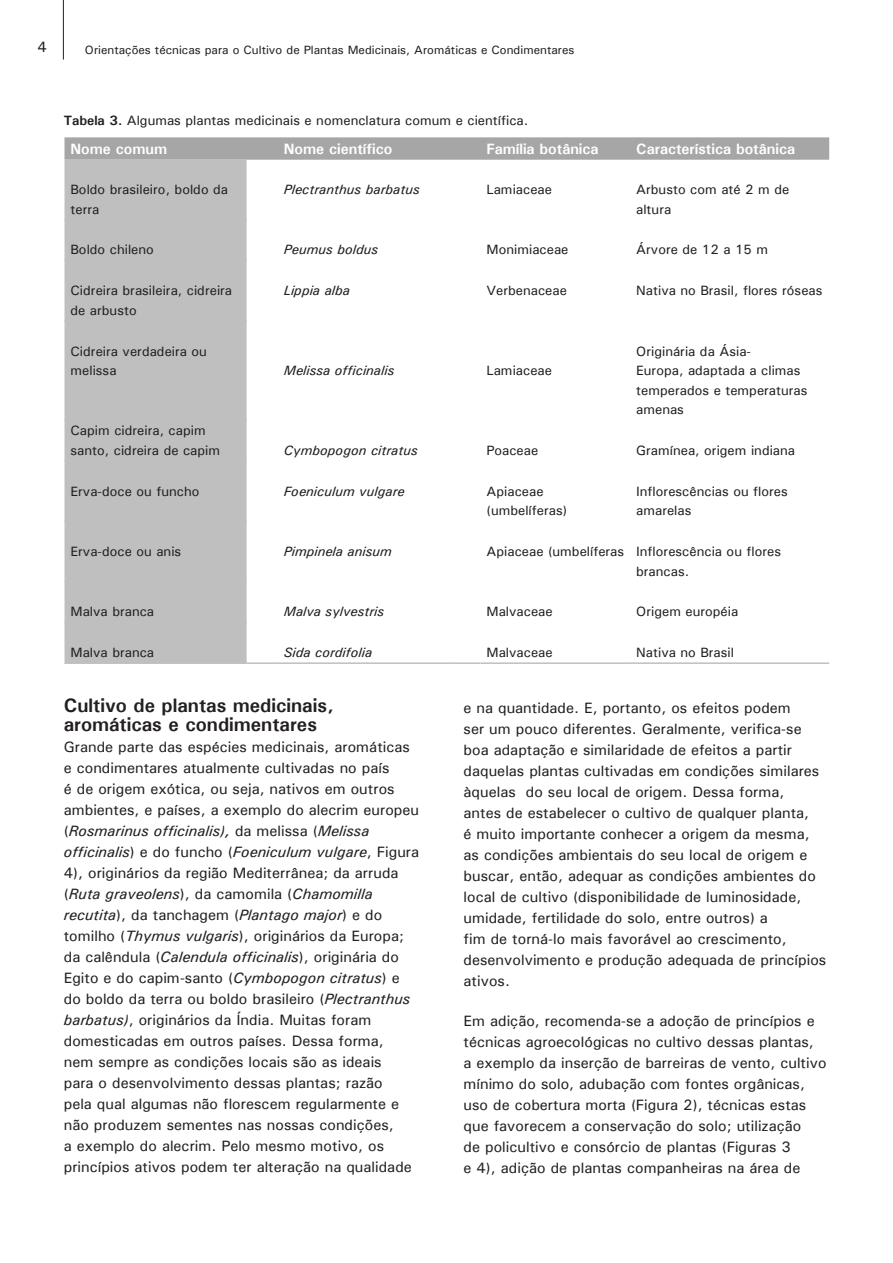
<style>
.page{position:relative;width:893px;height:1263px;background:#fff}
.page>*{position:absolute;margin:0;border:0;box-sizing:border-box;transform-origin:0 0}
.Título_2{font:700 19.5px/19.5px "Univers";color:#231f20}
.Corpo_de_texto_1{font:500 15px/21px "Univers";color:#231f20}
.Tabelas{font:700 15px "Univers";color:#fff}
.Tabelas-2{font:500 13.5px/19.5px "Univers";color:#231f20}
.Tabelas-3{font:italic 500 13.5px "Univers";color:#231f20}
.t1{font:500 12px "Univers";color:#231f20}
.s1{font-weight:700}
.s2{font-style:italic}
</style>
<div class="page">
<hr style="left:63px;top:0;width:1px;height:60px;background:#231f20">
<svg style="left:64px;top:137px;width:765px;height:23px;background:#a8a8a8"></svg>
<div style="left:64px;top:160px;width:183px;height:502px;background:#bfbfbf"></div>
<hr style="left:247px;top:662px;width:31px;height:2px;background:#bfbfbf">
<hr style="left:278px;top:662px;width:173px;height:2px;background:#bfbfbf">
<hr style="left:451px;top:662px;width:29px;height:2px;background:#bfbfbf">
<hr style="left:480px;top:662px;width:150px;height:2px;background:#bfbfbf">
<hr style="left:630px;top:662px;width:199px;height:2px;background:#bfbfbf">
<hr style="left:64px;top:219px;width:183px;height:1px;background:#bfbfbf">
<hr style="left:64px;top:260px;width:183px;height:1px;background:#bfbfbf">
<hr style="left:64px;top:320px;width:183px;height:1px;background:#bfbfbf">
<hr style="left:64px;top:419px;width:183px;height:2px;background:#bfbfbf">
<hr style="left:64px;top:460px;width:183px;height:2px;background:#bfbfbf">
<hr style="left:64px;top:520px;width:183px;height:2px;background:#bfbfbf">
<hr style="left:64px;top:581px;width:183px;height:1px;background:#bfbfbf">
<hr style="left:64px;top:622px;width:183px;height:1px;background:#bfbfbf">
<hr style="left:64px;top:662px;width:183px;height:2px;background:#bfbfbf">
<p class="Corpo_de_texto_1" style="left:37px;top:36px;width:11px">4</p>
<p class="t1" style="left:85px;top:42px;width:491px">Orientações técnicas para o Cultivo de Plantas Medicinais, Aromáticas e Condimentares</p>
<p class="Tabelas-2" style="left:64px;top:111px;width:466px"><span class="s1">Tabela 3.</span> Algumas plantas medicinais e nomenclatura comum e científica.</p>
<p class="Tabelas" style="left:70px;top:139px;width:98px">Nome comum</p>
<p class="Tabelas" style="left:284px;top:139px;width:110px">Nome científico</p>
<p class="Tabelas" style="left:486px;top:139px;width:114px">Família botânica</p>
<p class="Tabelas" style="left:636px;top:139px;width:160px">Característica botânica</p>
<p class="Tabelas-2" style="left:70px;top:180px;width:159px">Boldo brasileiro, boldo da terra</p>
<p class="Tabelas-3" style="left:284px;top:181px;width:137px">Plectranthus barbatus</p>
<p class="Tabelas-2" style="left:486px;top:180px;width:67px">Lamiaceae</p>
<p class="Tabelas-2" style="left:636px;top:180px;width:155px">Arbusto com até 2 m de altura</p>
<p class="Tabelas-2" style="left:70px;top:240px;width:85px">Boldo chileno</p>
<p class="Tabelas-3" style="left:284px;top:241px;width:96px">Peumus boldus</p>
<p class="Tabelas-2" style="left:486px;top:240px;width:83px">Monimiaceae</p>
<p class="Tabelas-2" style="left:636px;top:240px;width:133px">Árvore de 12 a 15 m</p>
<p class="Tabelas-2" style="left:70px;top:281px;width:163px">Cidreira brasileira, cidreira de arbusto</p>
<p class="Tabelas-3" style="left:284px;top:282px;width:68px">Lippia alba</p>
<p class="Tabelas-2" style="left:486px;top:281px;width:82px">Verbenaceae</p>
<p class="Tabelas-2" style="left:636px;top:281px;width:188px">Nativa no Brasil, flores róseas</p>
<p class="Tabelas-2" style="left:70px;top:341px;width:138px">Cidreira verdadeira ou melissa</p>
<p class="Tabelas-2" style="left:636px;top:341px;width:173px">Originária da Ásia-<br>Europa, adaptada a climas temperados e temperaturas amenas</p>
<p class="Tabelas-3" style="left:284px;top:362px;width:112px">Melissa officinalis</p>
<p class="Tabelas-2" style="left:486px;top:361px;width:67px">Lamiaceae</p>
<p class="Tabelas-2" style="left:70px;top:421px;width:151px">Capim cidreira, capim santo, cidreira de capim</p>
<p class="Tabelas-3" style="left:284px;top:442px;width:136px">Cymbopogon citratus</p>
<p class="Tabelas-2" style="left:486px;top:440px;width:53px">Poaceae</p>
<p class="Tabelas-2" style="left:636px;top:440px;width:160px">Gramínea, origem indiana</p>
<p class="Tabelas-2" style="left:70px;top:481px;width:131px">Erva-doce ou funcho</p>
<p class="Tabelas-3" style="left:284px;top:482px;width:122px">Foeniculum vulgare</p>
<p class="Tabelas-2" style="left:486px;top:481px;width:82px">Apiaceae (umbelíferas)</p>
<p class="Tabelas-2" style="left:636px;top:481px;width:153px">Inflorescências ou flores amarelas</p>
<p class="Tabelas-2" style="left:70px;top:541px;width:112px">Erva-doce ou anis</p>
<p class="Tabelas-3" style="left:284px;top:543px;width:110px">Pimpinela anisum</p>
<p class="Tabelas-2" style="left:486px;top:541px;width:139px">Apiaceae (umbelíferas</p>
<p class="Tabelas-2" style="left:636px;top:541px;width:146px">Inflorescência ou flores brancas.</p>
<p class="Tabelas-2" style="left:70px;top:602px;width:85px">Malva branca</p>
<p class="Tabelas-3" style="left:284px;top:603px;width:102px">Malva sylvestris</p>
<p class="Tabelas-2" style="left:486px;top:602px;width:68px">Malvaceae</p>
<p class="Tabelas-2" style="left:636px;top:602px;width:104px">Origem européia</p>
<p class="Tabelas-2" style="left:70px;top:642px;width:85px">Malva branca</p>
<p class="Tabelas-3" style="left:284px;top:644px;width:90px">Sida cordifolia</p>
<p class="Tabelas-2" style="left:486px;top:642px;width:68px">Malvaceae</p>
<p class="Tabelas-2" style="left:636px;top:642px;width:99px">Nativa no Brasil</p>
<p class="Título_2" style="left:64px;top:695px;width:271px">Cultivo de plantas medicinais, aromáticas e condimentares</p>
<p class="Corpo_de_texto_1" style="left:64px;top:736px;width:357px">Grande parte das espécies medicinais, aromáticas e condimentares atualmente cultivadas no país<br>é de origem exótica, ou seja, nativos em outros ambientes, e países, a exemplo do alecrim europeu (<span class="s2">Rosmarinus officinalis),</span> da melissa (<span class="s2">Melissa officinalis</span>) e do funcho (<span class="s2">Foeniculum vulgare</span>, Figura 4), originários da região Mediterrânea; da arruda (<span class="s2">Ruta graveolens</span>), da camomila (<span class="s2">Chamomilla recutita</span>), da tanchagem (<span class="s2">Plantago major</span>) e do tomilho (<span class="s2">Thymus vulgaris</span>), originários da Europa; da calêndula (<span class="s2">Calendula officinalis</span>), originária do Egito e do capim-santo (<span class="s2">Cymbopogon citratus</span>) e do boldo da terra ou boldo brasileiro (<span class="s2">Plectranthus barbatus)</span>, originários da Índia. Muitas foram domesticadas em outros países. Dessa forma,<br>nem sempre as condições locais são as ideais<br>para o desenvolvimento dessas plantas; razão<br>pela qual algumas não florescem regularmente e não produzem sementes nas nossas condições,<br>a exemplo do alecrim. Pelo mesmo motivo, os princípios ativos podem ter alteração na qualidade</p>
<p class="Corpo_de_texto_1" style="left:464px;top:697px;width:364px">e na quantidade. E, portanto, os efeitos podem<br>ser um pouco diferentes. Geralmente, verifica-se boa adaptação e similaridade de efeitos a partir daquelas plantas cultivadas em condições similares àquelas do seu local de origem. Dessa forma,<br>antes de estabelecer o cultivo de qualquer planta,<br>é muito importante conhecer a origem da mesma, as condições ambientais do seu local de origem e buscar, então, adequar as condições ambientes do local de cultivo (disponibilidade de luminosidade, umidade, fertilidade do solo, entre outros) a<br>fim de torná-lo mais favorável ao crescimento, desenvolvimento e produção adequada de princípios ativos.</p>
<p class="Corpo_de_texto_1" style="left:464px;top:1010px;width:365px">Em adição, recomenda-se a adoção de princípios e técnicas agroecológicas no cultivo dessas plantas,<br>a exemplo da inserção de barreiras de vento, cultivo mínimo do solo, adubação com fontes orgânicas, uso de cobertura morta (Figura 2), técnicas estas que favorecem a conservação do solo; utilização<br>de policultivo e consórcio de plantas (Figuras 3<br>e 4), adição de plantas companheiras na área de</p>
</div>
